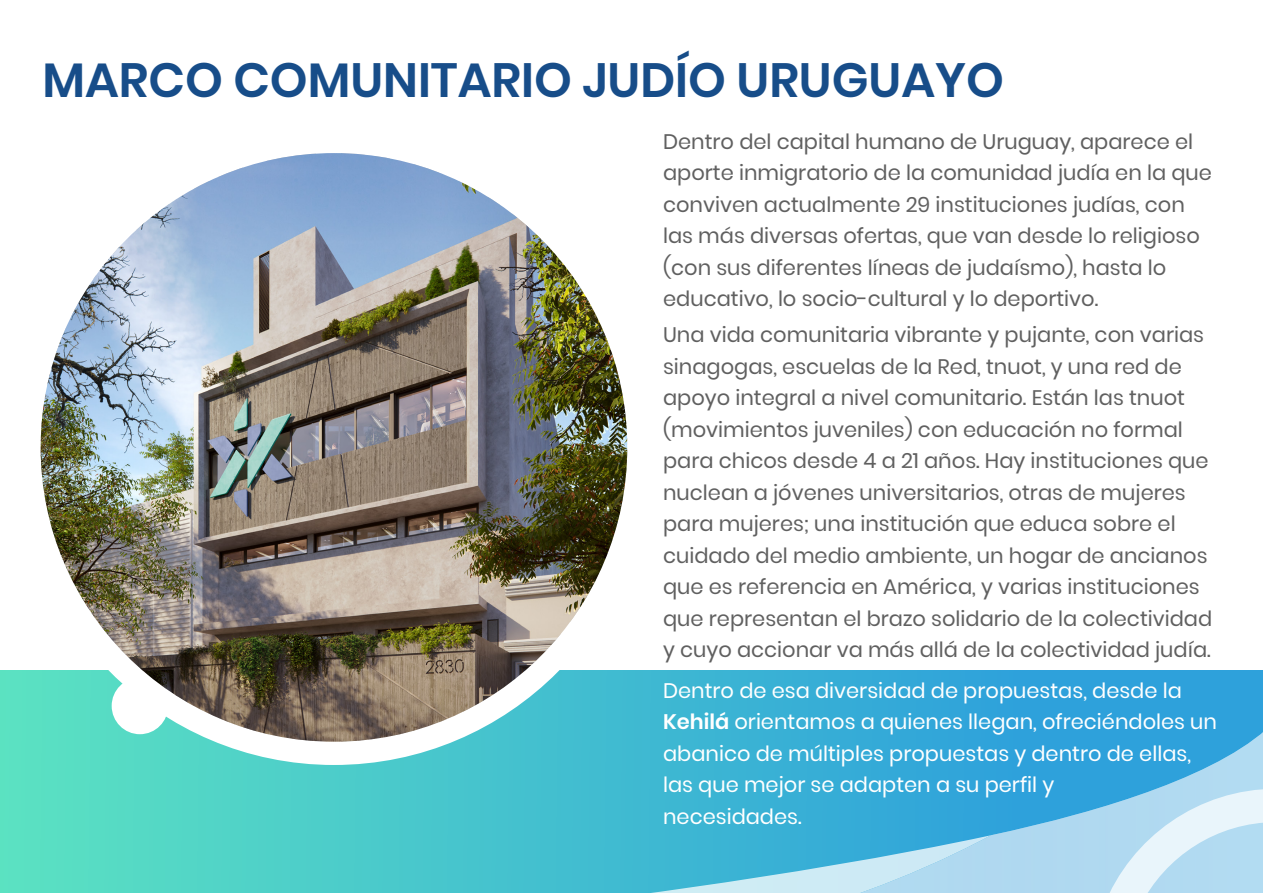
<style>
.page{position:relative;width:1263px;height:893px;background:#fff}
.page>*{position:absolute;margin:0;border:0;box-sizing:border-box;transform-origin:0 0}
.t1{font:600 48px "Poppins";color:#174d89}
.t2{font:21px/31.5px "Poppins";color:#606060}
.t3{font:21px/31.5px "Poppins";color:#fff}
.s1{font-weight:600}
</style>
<div class="page">
<div style="left:0;top:670px;width:1263px;height:223px;background:linear-gradient(to right,#5ae0c2,#2797df)"></div>
<svg style="left:545px;top:835px;width:273px;height:58px;background:#50bdd6"></svg>
<svg style="left:818px;top:719px;width:445px;height:174px;background:#57b5e0"></svg>
<svg style="left:1103px;top:789px;width:160px;height:104px;background:#bfe1f3"></svg>
<div style="left:17px;top:130px;width:633px;height:635px;background:#fff;border-radius:50%"></div>
<img style="left:41px;top:153px;width:586px;height:589px">
<div style="left:112px;top:678px;width:56px;height:56px;background:#fff;border-radius:50%"></div>
<h1 class="t1" style="left:43px;top:53px;width:963px">MARCO COMUNITARIO JUDÍO URUGUAYO</h1>
<p class="t2" style="left:663px;top:126px;width:550px">Dentro del capital humano de Uruguay, aparece el aporte inmigratorio de la comunidad judía en la que conviven actualmente 29 instituciones judías, con las más diversas ofertas, que van desde lo religioso (con sus diferentes líneas de judaísmo), hasta lo educativo, lo socio-cultural y lo deportivo.</p>
<p class="t2" style="left:663px;top:319px;width:551px">Una vida comunitaria vibrante y pujante, con varias sinagogas, escuelas de la Red, tnuot, y una red de apoyo integral a nivel comunitario. Están las tnuot (movimientos juveniles) con educación no formal para chicos desde 4 a 21 años. Hay instituciones que nuclean a jóvenes universitarios, otras de mujeres para mujeres; una institución que educa sobre el cuidado del medio ambiente, un hogar de ancianos que es referencia en América, y varias instituciones que representan el brazo solidario de la colectividad y cuyo accionar va más allá de la colectividad judía.</p>
<p class="t3" style="left:663px;top:675px;width:555px">Dentro de esa diversidad de propuestas, desde la <span class="s1">Kehilá</span> orientamos a quienes llegan, ofreciéndoles un abanico de múltiples propuestas y dentro de ellas, las que mejor se adapten a su perfil y<br>necesidades.</p>
</div>
